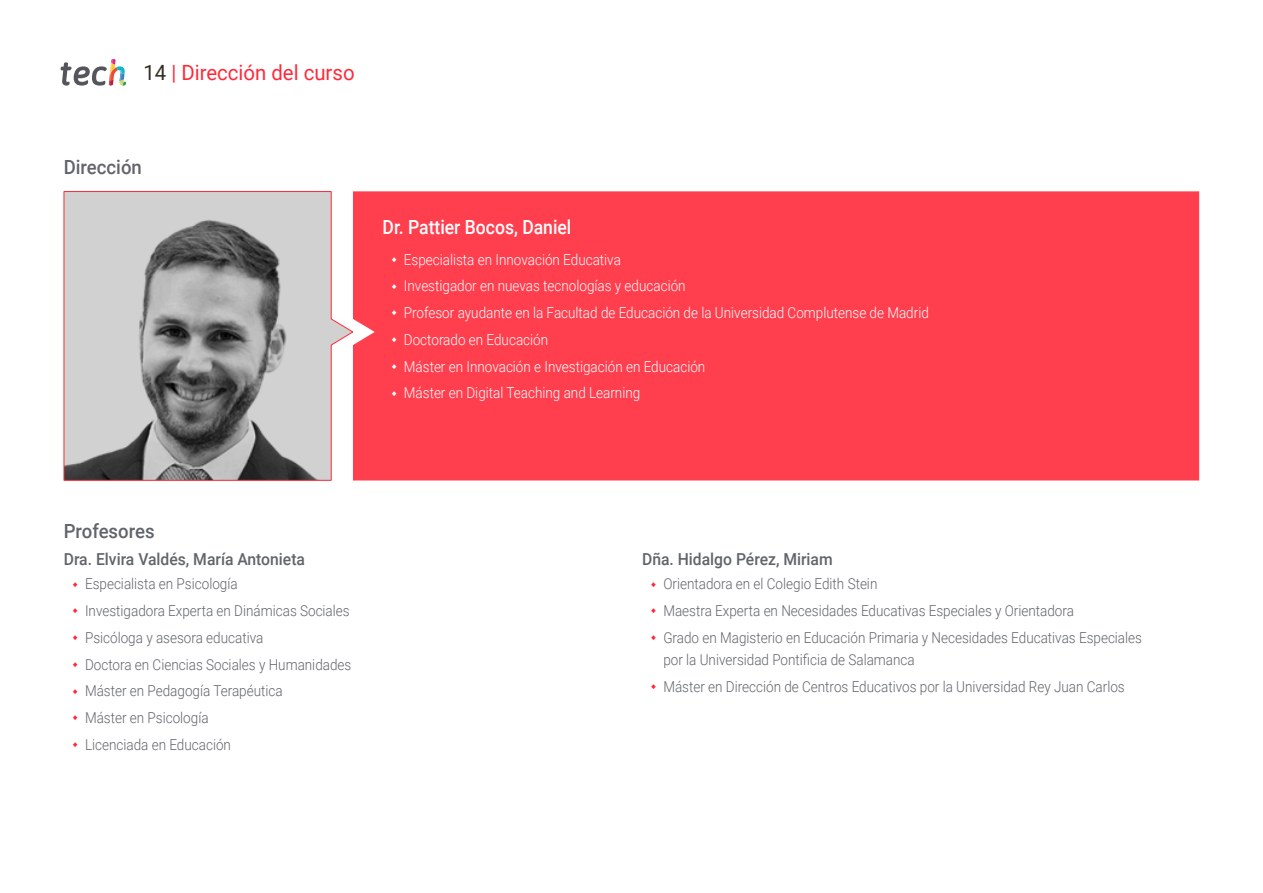
<style>
.page{position:relative;width:1263px;height:893px;background:#fff}
.page>*{position:absolute;margin:0;border:0;box-sizing:border-box;transform-origin:0 0}
.t1{font:21px "Roboto";color:#ff293a}
.t2{font:500 19.5px "Roboto";color:#fff;scale:.9 1}
.t3{font:500 19.5px "Roboto";color:#61646a;scale:.95 1}
.t4{font:500 16.5px "Roboto";color:#61646a;scale:.95 1}
.t5{font:300 15px/26.7px "Roboto";color:#61646a;scale:.9 1}
.t6{font:300 15px/26.7px "Roboto";color:#fff;scale:.9 1}
.s1{color:#312e20}
</style>
<div class="page">
<svg style="left:61px;top:59px;width:65px;height:27px"></svg>
<div style="left:353px;top:191px;width:846px;height:289px;background:#ff3e4e"></div>
<svg style="left:64px;top:191px;width:289px;height:290px"></svg>
<svg style="left:392px;top:257px;width:4px;height:5px"></svg>
<svg style="left:392px;top:284px;width:4px;height:5px"></svg>
<svg style="left:392px;top:310px;width:4px;height:5px"></svg>
<svg style="left:392px;top:337px;width:4px;height:5px"></svg>
<svg style="left:392px;top:364px;width:4px;height:5px"></svg>
<svg style="left:392px;top:391px;width:4px;height:5px"></svg>
<h1 class="t1" style="left:144px;top:57px;width:213px"><span class="s1">14</span> | Dirección del curso</h1>
<h2 class="t3" style="left:64px;top:154px;width:84px">Dirección</h2>
<h2 class="t2" style="left:383px;top:213px;width:211px">Dr. Pattier Bocos, Daniel</h2>
<p class="t6" style="left:404px;top:245px;width:585px">Especialista en Innovación Educativa<br>Investigador en nuevas tecnologías y educación<br>Profesor ayudante en la Facultad de Educación de la Universidad Complutense de Madrid Doctorado en Educación<br>Máster en Innovación e Investigación en Educación<br>Máster en Digital Teaching and Learning</p>
<h2 class="t3" style="left:64px;top:517px;width:97px">Profesores</h2>
<p class="t4" style="left:64px;top:547px;width:255px">Dra. Elvira Valdés, María Antonieta</p>
<p class="t5" style="left:85px;top:570px;width:297px">Especialista en Psicología<br>Investigadora Experta en Dinámicas Sociales<br>Psicóloga y asesora educativa<br>Doctora en Ciencias Sociales y Humanidades<br>Máster en Pedagogía Terapéutica<br>Máster en Psicología<br>Licenciada en Educación</p>
<p class="t4" style="left:642px;top:547px;width:202px">Dña. Hidalgo Pérez, Miriam</p>
<p class="t5" style="left:663px;top:570px;width:533px">Orientadora en el Colegio Edith Stein<br>Maestra Experta en Necesidades Educativas Especiales y Orientadora<br>Grado en Magisterio en Educación Primaria y Necesidades Educativas Especiales</p>
<p class="t5" style="left:663px;top:646px;width:514px">por la Universidad Pontificia de Salamanca<br>Máster en Dirección de Centros Educativos por la Universidad Rey Juan Carlos</p>
</div>
